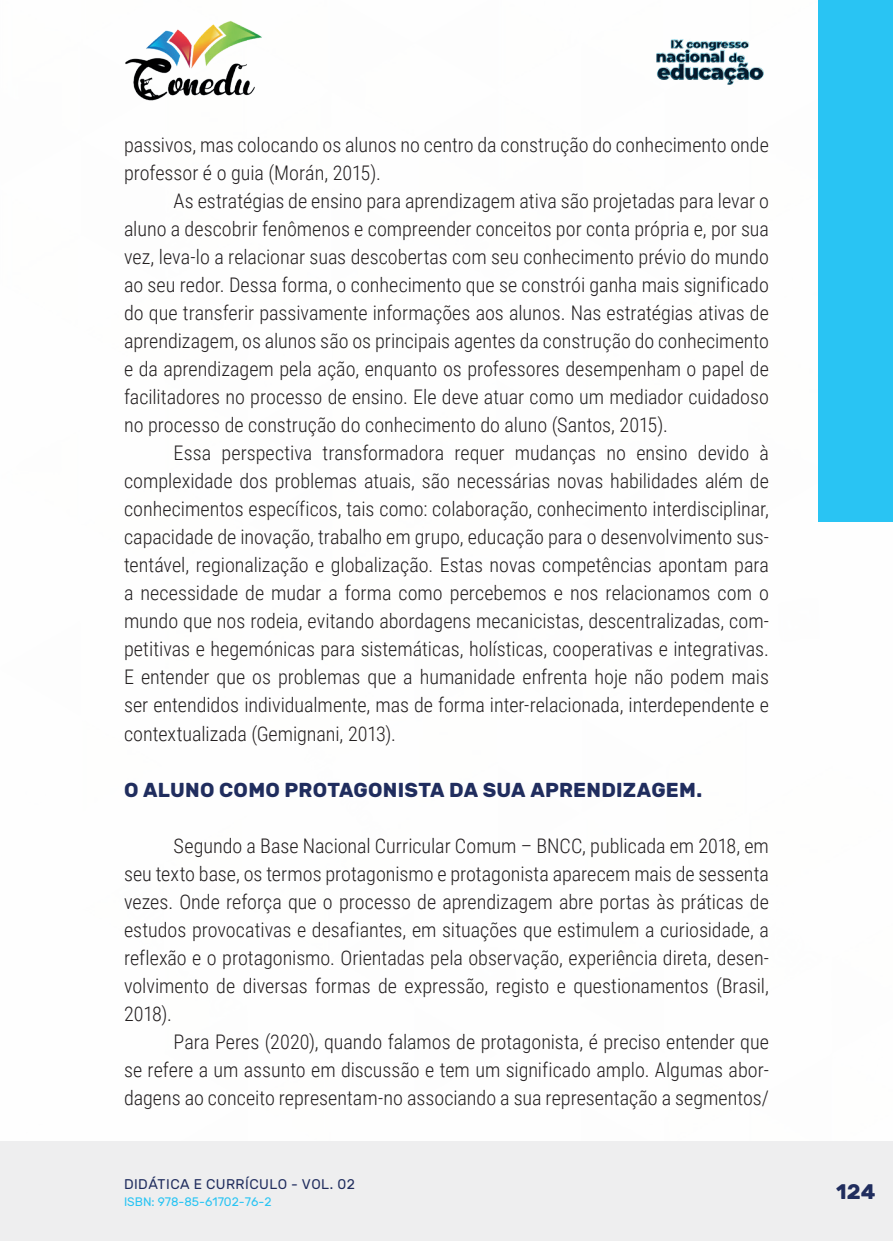
<style>
.page{position:relative;width:893px;height:1241px;background:#fff}
.page>*{position:absolute;margin:0;border:0;box-sizing:border-box;transform-origin:0 0}
.t1{font:700 21px "Rubik";color:#202d5e}
._9_CORPO{font:300 20.12px/28px "Roboto Condensed";color:#231f20;text-align:justify}
._11_SUBTITULO_2{font:700 20.12px "Rubik";letter-spacing:.01em;color:#202d5e}
.t2{font:14px "Rubik";letter-spacing:.035em;color:#202d5e}
.t3{font:12.25px "Rubik";color:#29c4f3}
</style>
<div class="page">
<div style="left:0;top:1141px;width:893px;height:99px;background:#eeeeef"></div>
<div style="left:819px;top:0;width:74px;height:521px;background:#29c4f3"></div>
<img style="left:125px;top:20px;width:137px;height:81px">
<img style="left:656px;top:39px;width:108px;height:46px">
<p class="_9_CORPO" style="left:124px;top:130px;width:646px">passivos, mas colocando os alunos no centro da construção do conhecimento onde professor é o guia (Morán, 2015).</p>
<p class="_9_CORPO" style="left:124px;top:186px;width:646px;text-indent:50px">As estratégias de ensino para aprendizagem ativa são projetadas para levar o aluno a descobrir fenômenos e compreender conceitos por conta própria e, por sua vez, leva-lo a relacionar suas descobertas com seu conhecimento prévio do mundo ao seu redor. Dessa forma, o conhecimento que se constrói ganha mais significado do que transferir passivamente informações aos alunos. Nas estratégias ativas de aprendizagem, os alunos são os principais agentes da construção do conhecimento e da aprendizagem pela ação, enquanto os professores desempenham o papel de facilitadores no processo de ensino. Ele deve atuar como um mediador cuidadoso no processo de construção do conhecimento do aluno (Santos, 2015).</p>
<p class="_9_CORPO" style="left:124px;top:438px;width:646px;text-indent:50px">Essa perspectiva transformadora requer mudanças no ensino devido à complexidade dos problemas atuais, são necessárias novas habilidades além de conhecimentos específicos, tais como: colaboração, conhecimento interdisciplinar, capacidade de inovação, trabalho em grupo, educação para o desenvolvimento sus&shy;tentável, regionalização e globalização. Estas novas competências apontam para a necessidade de mudar a forma como percebemos e nos relacionamos com o mundo que nos rodeia, evitando abordagens mecanicistas, descentralizadas, com&shy;petitivas e hegemónicas para sistemáticas, holísticas, cooperativas e integrativas.<br>E entender que os problemas que a humanidade enfrenta hoje não podem mais ser entendidos individualmente, mas de forma inter-relacionada, interdependente e contextualizada (Gemignani, 2013).</p>
<p class="_11_SUBTITULO_2" style="left:124px;top:777px;width:580px">O ALUNO COMO PROTAGONISTA DA SUA APRENDIZAGEM.</p>
<p class="_9_CORPO" style="left:124px;top:830px;width:646px;text-indent:50px">Segundo a Base Nacional Curricular Comum – BNCC, publicada em 2018, em seu texto base, os termos protagonismo e protagonista aparecem mais de sessenta vezes. Onde reforça que o processo de aprendizagem abre portas às práticas de estudos provocativas e desafiantes, em situações que estimulem a curiosidade, a reflexão e o protagonismo. Orientadas pela observação, experiência direta, desen&shy;volvimento de diversas formas de expressão, registo e questionamentos (Brasil, 2018).</p>
<p class="_9_CORPO" style="left:124px;top:1026px;width:646px;text-indent:50px">Para Peres (2020), quando falamos de protagonista, é preciso entender que se refere a um assunto em discussão e tem um significado amplo. Algumas abor&shy;dagens ao conceito representam-no associando a sua representação a segmentos/</p>
<p class="t2" style="left:124px;top:1175px;width:232px">DIDÁTICA E CURRÍCULO - VOL. 02</p>
<p class="t3" style="left:124px;top:1194px;width:149px">ISBN: 978-85-61702-76-2</p>
<p class="t1" style="left:836px;top:1179px;width:41px">124</p>
</div>
